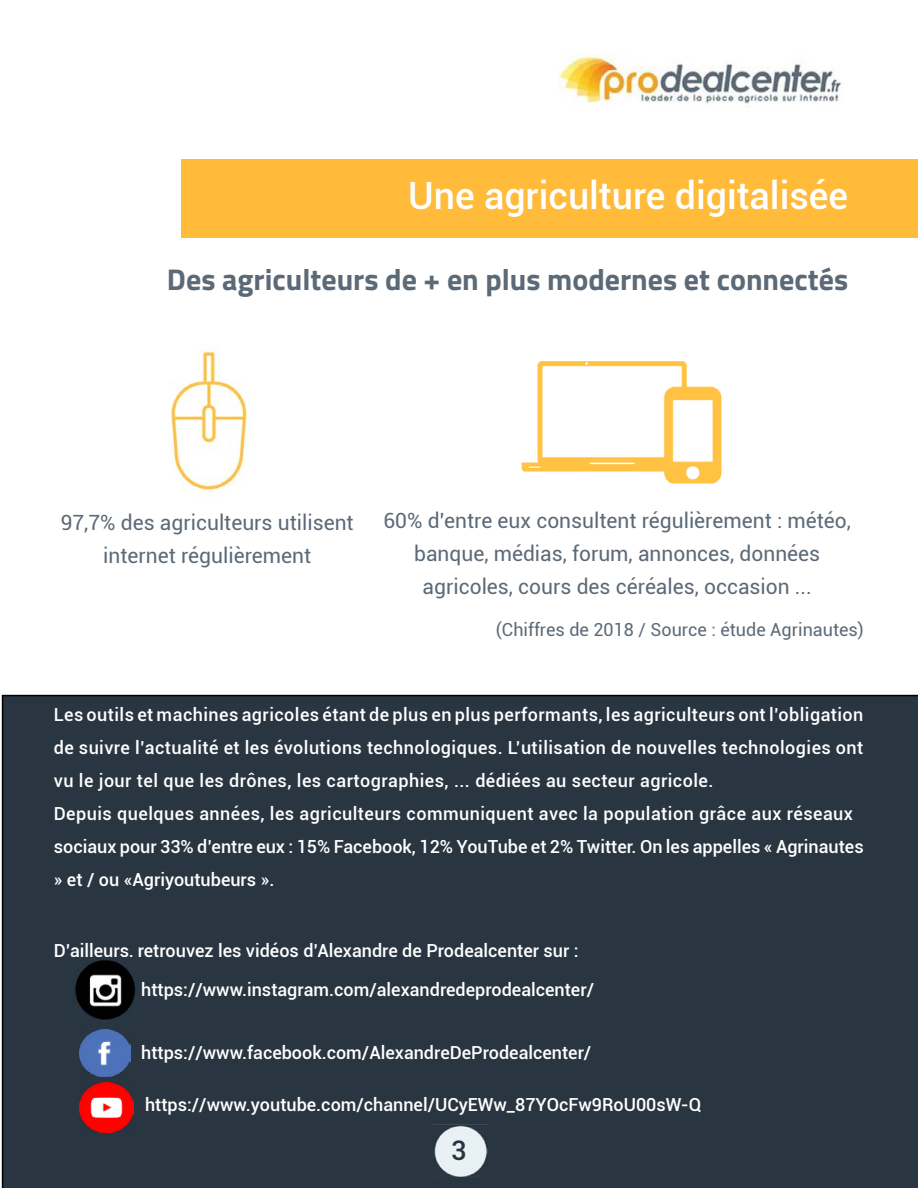
<style>
.page{position:relative;width:918px;height:1188px;background:#fff}
.page>*{position:absolute;margin:0;border:0;box-sizing:border-box;transform-origin:0 0}
.t1{font:500 37.5px "Roboto";color:#fff}
.t2{font:700 30px "Titillium Web";color:#5c6a77}
.t3{font:500 27px "Roboto";color:#293642}
.t4{font:21px/33px "Roboto";color:#5c6a77;text-align:center}
.t5{font:500 18px/33px "Roboto";letter-spacing:.025em;color:#fff}
.t6{font:500 18px "Roboto";color:#fff}
.t7{font:18px "Roboto";color:#5c6a77}
</style>
<div class="page">
<img style="left:559px;top:54px;width:282px;height:50px">
<div style="left:182px;top:159px;width:736px;height:79px;background:#ffbb39"></div>
<div style="left:2px;top:695px;width:916px;height:493px;background:#293642"></div>
<img style="left:170px;top:350px;width:78px;height:141px">
<img style="left:521px;top:361px;width:201px;height:123px">
<img style="left:79px;top:1030px;width:51px;height:47px">
<img style="left:79px;top:1083px;width:54px;height:50px">
<img style="left:434px;top:1124px;width:53px;height:52px">
<img style="left:73px;top:957px;width:65px;height:64px">
<h1 class="t1" style="left:408px;top:169px;width:441px">Une agriculture digitalisée</h1>
<h2 class="t2" style="left:167px;top:256px;width:683px">Des agriculteurs de + en plus modernes et connectés</h2>
<p class="t4" style="left:61px;top:506px;width:295px">97,7% des agriculteurs utilisent internet régulièrement</p>
<p class="t4" style="left:383px;top:503px;width:469px">60% d’entre eux consultent régulièrement : météo, banque, médias, forum, annonces, données agricoles, cours des céréales, occasion ...</p>
<p class="t7" style="left:496px;top:617px;width:369px">(Chiffres de 2018 / Source : étude Agrinautes)</p>
<p class="t5" style="left:54px;top:698px;width:811px">Les outils et machines agricoles étant de plus en plus performants, les agriculteurs ont l’obligation de suivre l’actualité et les évolutions technologiques. L’utilisation de nouvelles technologies ont vu le jour tel que les drônes, les cartographies, ... dédiées au secteur agricole.<br>Depuis quelques années, les agriculteurs communiquent avec la population grâce aux réseaux sociaux pour 33% d’entre eux : 15% Facebook, 12% YouTube et 2% Twitter. On les appelles « Agrinautes » et / ou «Agriyoutubeurs ».</p>
<p class="t6" style="left:54px;top:938px;width:526px">D’ailleurs, retrouvez les vidéos d’Alexandre de Prodealcenter sur :</p>
<p class="t6" style="left:141px;top:977px;width:454px">https://www.instagram.com/alexandredeprodealcenter/</p>
<p class="t6" style="left:141px;top:1040px;width:452px">https://www.facebook.com/AlexandreDeProdealcenter/</p>
<p class="t6" style="left:145px;top:1092px;width:558px">https://www.youtube.com/channel/UCyEWw_87YOcFw9RoU00sW-Q</p>
<h3 class="t3" style="left:451px;top:1131px;width:17px">3</h3>
</div>
